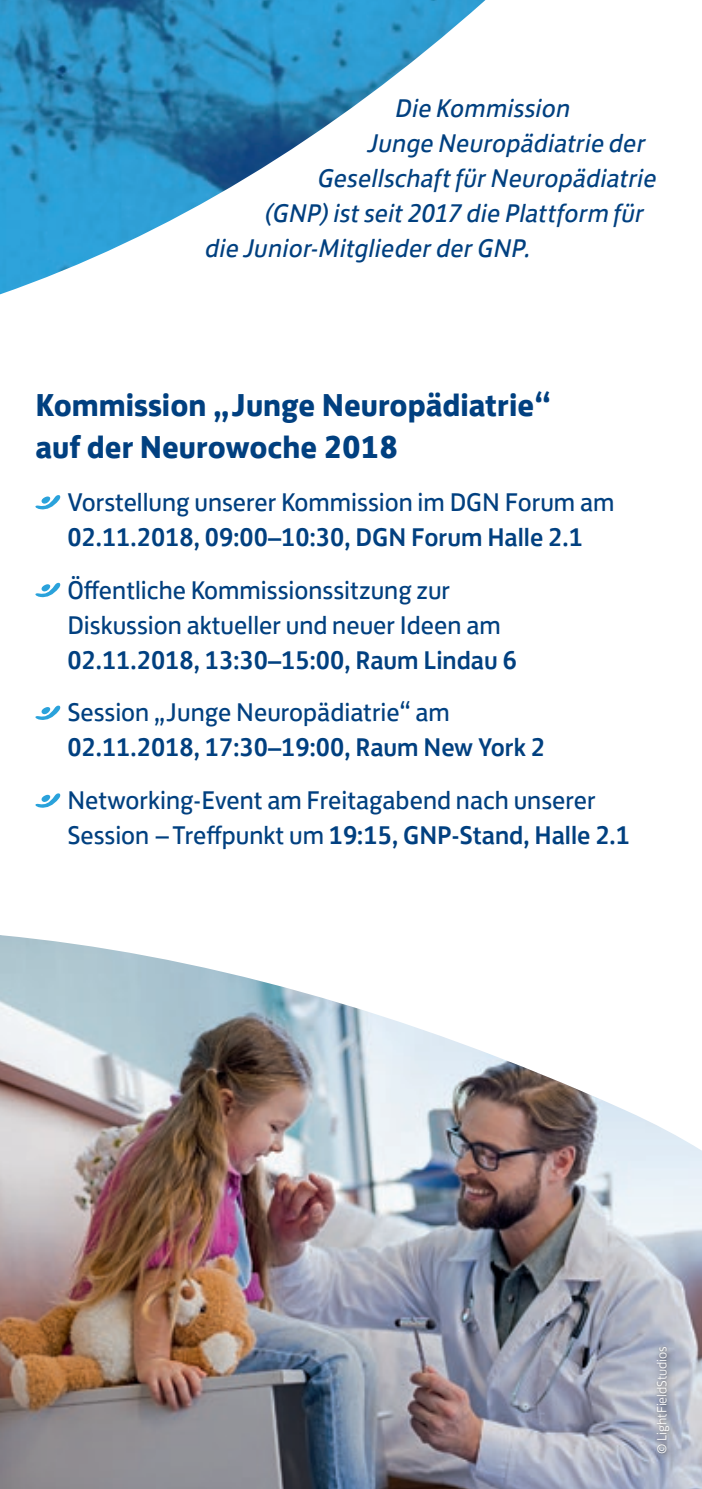
<style>
.page{position:relative;width:702px;height:1489px;background:#fff}
.page>*{position:absolute;margin:0;border:0;box-sizing:border-box;transform-origin:0 0}
.t1{font:700 32.5px/42.5px "FS Jack";color:#014080}
.t2{font:26.25px/35px "FS Jack";color:#014080}
.t3{font:italic 26.25px "FS Jack";letter-spacing:.005em;color:#014080}
.t4{font:500 26.25px "FS Jack";color:#014080}
.t5{font:300 13.75px "FS Jack";color:#fff}
.s1{font-weight:500}
</style>
<div class="page">
<img style="left:0;top:0;width:485px;height:294px">
<svg style="left:35px;top:495px;width:26px;height:15px"></svg>
<svg style="left:35px;top:582px;width:26px;height:15px"></svg>
<svg style="left:35px;top:705px;width:26px;height:15px"></svg>
<svg style="left:35px;top:793px;width:26px;height:15px"></svg>
<img style="left:0;top:935px;width:702px;height:553px">
<div style="left:652px;top:1342px;width:27px;height:121px;background:#231f20;opacity:.6"></div>
<div style="left:654px;top:1344px;width:17px;height:110px;background:#231f20;opacity:.3"></div>
<p class="t3" style="left:395px;top:87px;width:176px">Die Kommission</p>
<p class="t3" style="left:368px;top:122px;width:279px">Junge Neuropädiatrie der</p>
<p class="t3" style="left:318px;top:157px;width:340px">Gesellschaft für Neuropädiatrie</p>
<p class="t3" style="left:265px;top:192px;width:380px">(GNP) ist seit 2017 die Plattform für</p>
<p class="t3" style="left:205px;top:227px;width:327px">die Junior-Mitglieder der GNP.</p>
<p class="t1" style="left:35px;top:381px;width:517px">Kommission „Junge Neuropädiatrie“ auf der Neurowoche 2018</p>
<p class="t2" style="left:67px;top:482px;width:548px">Vorstellung unserer Kommission im DGN Forum am</p>
<p class="t4" style="left:67px;top:515px;width:517px">02.11.2018, 09:00–10:30, DGN Forum Halle 2.1</p>
<p class="t2" style="left:67px;top:570px;width:435px">Öffentliche Kommissionssitzung zur<br>Diskussion aktueller und neuer Ideen am</p>
<p class="t4" style="left:67px;top:638px;width:451px">02.11.2018, 13:30–15:00, Raum Lindau 6</p>
<p class="t2" style="left:67px;top:692px;width:384px">Session „Junge Neuropädiatrie“ am</p>
<p class="t4" style="left:67px;top:726px;width:479px">02.11.2018, 17:30–19:00, Raum New York 2</p>
<p class="t2" style="left:67px;top:780px;width:564px">Networking-Event am Freitagabend nach unserer<br>Session – Treffpunkt um <span class="s1">19:15, GNP-Stand, Halle 2.1</span></p>
<p class="t5" style="left:651px;top:1453px;width:109px;rotate:-90deg">© LightFieldStudios</p>
</div>
